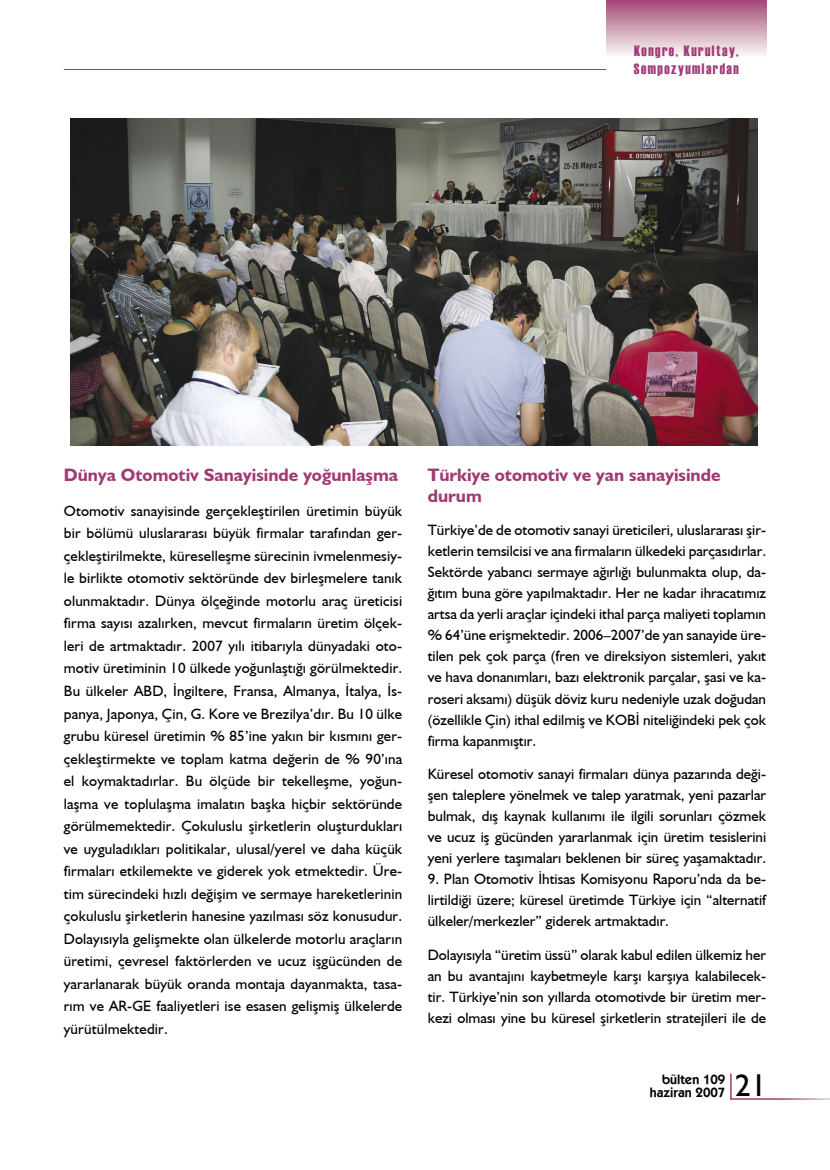
<style>
.page{position:relative;width:830px;height:1170px;background:#fff}
.page>*{position:absolute;margin:0;border:0;box-sizing:border-box;transform-origin:0 0}
.t1{font:31.5px "Humanist 521 BT";color:#000}
.t2{font:700 18px/21px "Humanist 521 BT";color:#a13974}
.t3{font:15px/22.5px "Humanist 521 BT";color:#000;text-align:justify}
.t4{font:15px/18px "Haettenschweiler";letter-spacing:.1em;color:#a13974}
.t5{font:600 13.5px/13.5px "Kabel IT Cby BT";color:#000;text-align:right}
</style>
<div class="page">
<hr style="left:64px;top:69px;width:570px;height:1px;background:#a13974">
<hr style="left:729px;top:1073px;width:2px;height:26px;background:#a13974">
<hr style="left:729px;top:1098px;width:100px;height:1px;background:#fff">
<div style="left:606px;top:0;width:160px;height:74px;background:linear-gradient(to bottom,#a7527a,#fff)"></div>
<img style="left:71px;top:118px;width:686px;height:327px">
<p class="t4" style="left:633px;top:42px;width:106px">Kongre, Kurultay,<br>Sempozyumlardan</p>
<p class="t2" style="left:64px;top:463px;width:335px">Dünya Otomotiv Sanayisinde yoğunlaşma</p>
<p class="t3" style="left:64px;top:499px;width:340px">Otomotiv sanayisinde gerçekleştirilen üretimin büyük bir bölümü uluslararası büyük firmalar tarafından ger&shy;çekleştirilmekte, küreselleşme sürecinin ivmelenmesiy&shy;le birlikte otomotiv sektöründe dev birleşmelere tanık olunmaktadır. Dünya ölçeğinde motorlu araç üreticisi firma sayısı azalırken, mevcut firmaların üretim ölçek&shy;leri de artmaktadır. 2007 yılı itibarıyla dünyadaki oto&shy;motiv üretiminin 10 ülkede yoğunlaştığı görülmektedir.<br>Bu ülkeler ABD, İngiltere, Fransa, Almanya, İtalya, İs&shy;panya, Japonya, Çin, G. Kore ve Brezilya’dır. Bu 10 ülke grubu küresel üretimin % 85’ine yakın bir kısmını ger&shy;çekleştirmekte ve toplam katma değerin de % 90’ına el koymaktadırlar. Bu ölçüde bir tekelleşme, yoğun&shy;laşma ve toplulaşma imalatın başka hiçbir sektöründe görülmemektedir. Çokuluslu şirketlerin oluşturdukları ve uyguladıkları politikalar, ulusal/yerel ve daha küçük firmaları etkilemekte ve giderek yok etmektedir. Üre&shy;tim sürecindeki hızlı değişim ve sermaye hareketlerinin çokuluslu şirketlerin hanesine yazılması söz konusudur.<br>Dolayısıyla gelişmekte olan ülkelerde motorlu araçların üretimi, çevresel faktörlerden ve ucuz işgücünden de yararlanarak büyük oranda montaja dayanmakta, tasa&shy;rım ve AR-GE faaliyetleri ise esasen gelişmiş ülkelerde yürütülmektedir.</p>
<p class="t2" style="left:427px;top:463px;width:294px">Türkiye otomotiv ve yan sanayisinde durum</p>
<p class="t3" style="left:427px;top:519px;width:340px;line-height:21px">Türkiye’de de otomotiv sanayi üreticileri, uluslararası şir&shy;ketlerin temsilcisi ve ana firmaların ülkedeki parçasıdırlar.<br>Sektörde yabancı sermaye ağırlığı bulunmakta olup, da&shy;ğıtım buna göre yapılmaktadır. Her ne kadar ihracatımız artsa da yerli araçlar içindeki ithal parça maliyeti toplamın % 64’üne erişmektedir. 2006–2007’de yan sanayide üre&shy;tilen pek çok parça (fren ve direksiyon sistemleri, yakıt ve hava donanımları, bazı elektronik parçalar, şasi ve ka&shy;roseri aksamı) düşük döviz kuru nedeniyle uzak doğudan (özellikle Çin) ithal edilmiş ve KOBİ niteliğindeki pek çok firma kapanmıştır.</p>
<p class="t3" style="left:427px;top:763px;width:340px;line-height:21px">Küresel otomotiv sanayi firmaları dünya pazarında deği&shy;şen taleplere yönelmek ve talep yaratmak, yeni pazarlar bulmak, dış kaynak kullanımı ile ilgili sorunları çözmek ve ucuz iş gücünden yararlanmak için üretim tesislerini yeni yerlere taşımaları beklenen bir süreç yaşamaktadır.</p>
<p class="t3" style="left:427px;top:868px;width:340px;line-height:21px">9. Plan Otomotiv İhtisas Komisyonu Raporu’nda da be&shy;lirtildiği üzere; küresel üretimde Türkiye için “alternatif ülkeler/merkezler” giderek artmaktadır.</p>
<p class="t3" style="left:427px;top:944px;width:340px;line-height:21px">Dolayısıyla “üretim üssü” olarak kabul edilen ülkemiz her an bu avantajını kaybetmeyle karşı karşıya kalabilecek&shy;tir. Türkiye’nin son yıllarda otomotivde bir üretim mer&shy;kezi olması yine bu küresel şirketlerin stratejileri ile de</p>
<p class="t5" style="left:649px;top:1071px;width:77px">bülten 109 haziran 2007</p>
<h1 class="t1" style="left:734px;top:1065px;width:33px">21</h1>
</div>
